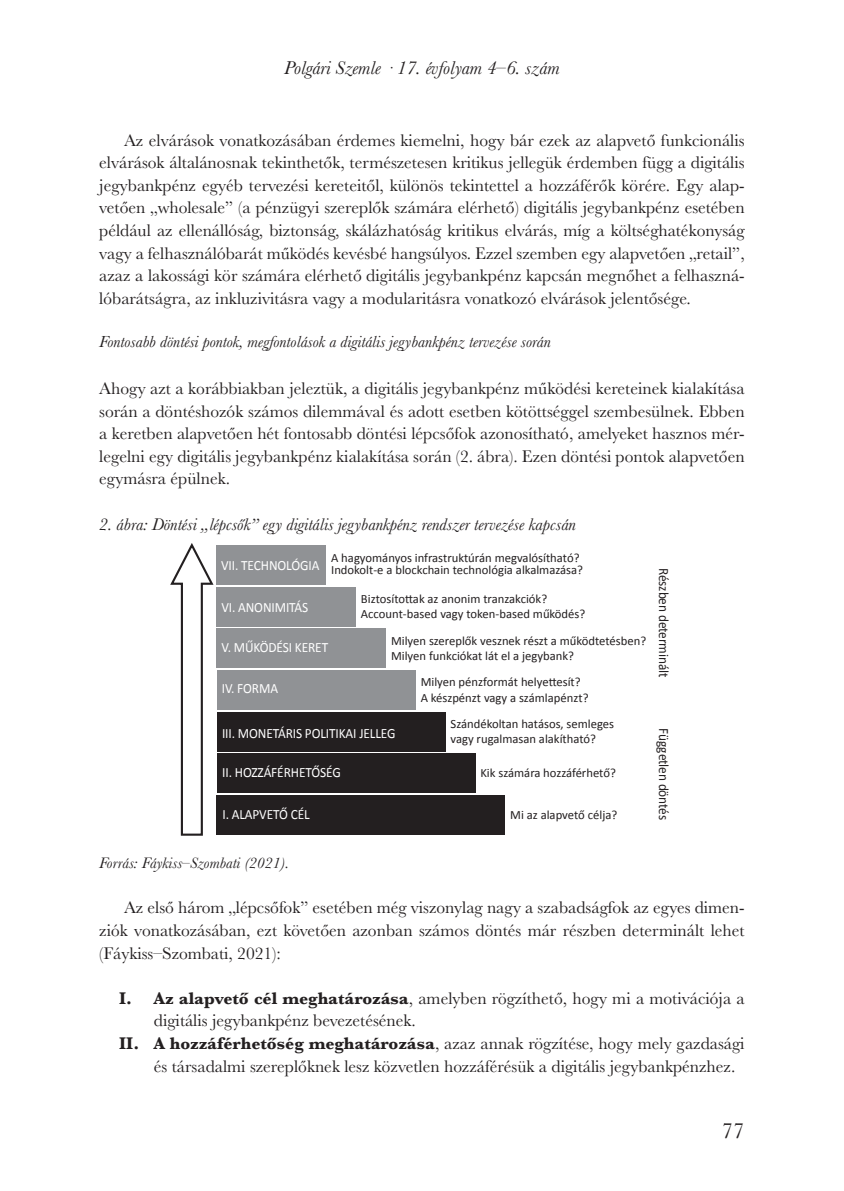
<style>
.page{position:relative;width:844px;height:1191px;background:#fff}
.page>*{position:absolute;margin:0;border:0;box-sizing:border-box;transform-origin:0 0}
.t1{font:22.75px "Baskerville";color:#231f20}
.t2{font:italic 19.25px "Baskerville";color:#231f20}
.FŐSZÖVEG{font:17.5px/22.6px "Baskerville";color:#231f20;text-align:justify}
.Fôszöveg_KEZDÔ{font:17.5px/22.6px "Baskerville";color:#231f20;text-align:justify}
.ÁBRA_és_TÁBLAcímek{font:italic 17.5px "Baskerville";color:#231f20}
._2__alcím__kurzív__9{font:italic 16.62px "Baskerville";color:#231f20}
.FORRÁS{font:italic 15.75px "Baskerville";color:#231f20}
.t3{font:14.17px "Calibri";letter-spacing:-.01em;color:#fff;scale:.94 1}
.t4{font:14.17px "Calibri";letter-spacing:-.01em;color:#231f20;scale:.94 1}
.t5{font:12.6px/15.2px "Calibri";color:#231f20}
.s1{font-weight:700}
</style>
<div class="page">
<div style="left:217px;top:795px;width:288px;height:39px;background:#231f20"></div>
<div style="left:217px;top:753px;width:258px;height:40px;background:#231f20"></div>
<div style="left:217px;top:711px;width:228px;height:40px;background:#231f20"></div>
<div style="left:217px;top:670px;width:198px;height:40px;background:#909295"></div>
<div style="left:217px;top:628px;width:168px;height:40px;background:#909295"></div>
<div style="left:217px;top:587px;width:139px;height:39px;background:#909295"></div>
<div style="left:217px;top:545px;width:109px;height:40px;background:#909295"></div>
<svg style="left:170px;top:543px;width:44px;height:293px"></svg>
<p class="t2" style="left:284px;top:55px;width:277px">Polgári Szemle · 17. évfolyam 4–6. szám</p>
<p class="FŐSZÖVEG" style="left:99px;top:129px;width:646px;text-indent:25px">Az elvárások vonatkozásában érdemes kiemelni, hogy bár ezek az alapvető funkcionális elvárások általánosnak tekinthetők, természetesen kritikus jellegük érdemben függ a digitális jegybankpénz egyéb tervezési kereteitől, különös tekintettel a hozzáférők körére. Egy alap&shy;vetően „wholesale” (a pénzügyi szereplők számára elérhető) digitális jegybankpénz esetében például az ellenállóság, biztonság, skálázhatóság kritikus elvárás, míg a költséghatékonyság vagy a felhasználóbarát működés kevésbé hangsúlyos. Ezzel szemben egy alapvetően „retail”, azaz a lakossági kör számára elérhető digitális jegybankpénz kapcsán megnőhet a felhaszná&shy;lóbarátságra, az inkluzivitásra vagy a modularitásra vonatkozó elvárások jelentősége.</p>
<p class="_2__alcím__kurzív__9" style="left:99px;top:330px;width:453px">Fontosabb döntési pontok, megfontolások a digitális jegybankpénz tervezése során</p>
<p class="Fôszöveg_KEZDÔ" style="left:99px;top:377px;width:646px">Ahogy azt a korábbiakban jeleztük, a digitális jegybankpénz működési kereteinek kialakítása során a döntéshozók számos dilemmával és adott esetben kötöttséggel szembesülnek. Ebben a keretben alapvetően hét fontosabb döntési lépcsőfok azonosítható, amelyeket hasznos mér&shy;legelni egy digitális jegybankpénz kialakítása során (2. ábra). Ezen döntési pontok alapvetően egymásra épülnek.</p>
<p class="ÁBRA_és_TÁBLAcímek" style="left:99px;top:512px;width:478px">2. ábra: Döntési „lépcsők” egy digitális jegybankpénz rendszer tervezése kapcsán</p>
<p class="t5" style="left:331px;top:551px;width:253px;line-height:12.1px">A hagyományos infrastruktúrán megvalósítható?<br>Indokolt-e a blockchain technológia alkalmazása?</p>
<p class="t5" style="left:361px;top:591px;width:226px">Biztosítottak az anonim tranzakciók?<br>Account-based vagy token-based működés?</p>
<p class="t3" style="left:221px;top:557px;width:106px">VII. TECHNOLÓGIA</p>
<p class="t3" style="left:221px;top:599px;width:94px">VI. ANONIMITÁS</p>
<p class="t3" style="left:221px;top:638px;width:115px">V. MŰKÖDÉSI KERET</p>
<p class="t3" style="left:222px;top:679px;width:61px">IV. FORMA</p>
<p class="t3" style="left:222px;top:724px;width:186px">III. MONETÁRIS POLITIKAI JELLEG</p>
<p class="t3" style="left:222px;top:764px;width:128px">II. HOZZÁFÉRHETŐSÉG</p>
<p class="t3" style="left:222px;top:805px;width:94px">I. ALAPVETŐ CÉL</p>
<p class="t4" style="left:672px;top:568px;width:118px;rotate:90deg">Részben determinált</p>
<p class="t5" style="left:391px;top:632px;width:256px">Milyen szereplők vesznek részt a működtetésben?<br>Milyen funkciókat lát el a jegybank?</p>
<p class="t5" style="left:420px;top:674px;width:169px">Milyen pénzformát helyettesít?<br>A készpénzt vagy a számlapénzt?</p>
<p class="t5" style="left:450px;top:716px;width:165px">Szándékoltan hatásos, semleges vagy rugalmasan alakítható?</p>
<p class="t4" style="left:672px;top:728px;width:99px;rotate:90deg">Független döntés</p>
<p class="t5" style="left:480px;top:765px;width:137px">Kik számára hozzáférhető?</p>
<p class="t5" style="left:510px;top:806px;width:108px">Mi az alapvető célja?</p>
<p class="FORRÁS" style="left:99px;top:852px;width:191px">Forrás: Fáykiss–Szombati (2021).</p>
<p class="FŐSZÖVEG" style="left:99px;top:896px;width:646px;text-indent:25px">Az első három „lépcsőfok” esetében még viszonylag nagy a szabadságfok az egyes dimen&shy;ziók vonatkozásában, ezt követően azonban számos döntés már részben determinált lehet (Fáykiss–Szombati, 2021):</p>
<p class="FŐSZÖVEG" style="left:154px;top:987px;width:592px;text-indent:-35px"><span class="s1">I. Az alapvető cél meghatározása</span>, amelyben rögzíthető, hogy mi a motivációja a digitális jegybankpénz bevezetésének.</p>
<p class="FŐSZÖVEG" style="left:154px;top:1032px;width:592px;text-indent:-35px"><span class="s1">II. A hozzáférhetőség meghatározása</span>, azaz annak rögzítése, hogy mely gazdasági és társadalmi szereplőknek lesz közvetlen hozzáférésük a digitális jegybankpénzhez.</p>
<h1 class="t1" style="left:721px;top:1116px;width:24px">77</h1>
</div>
